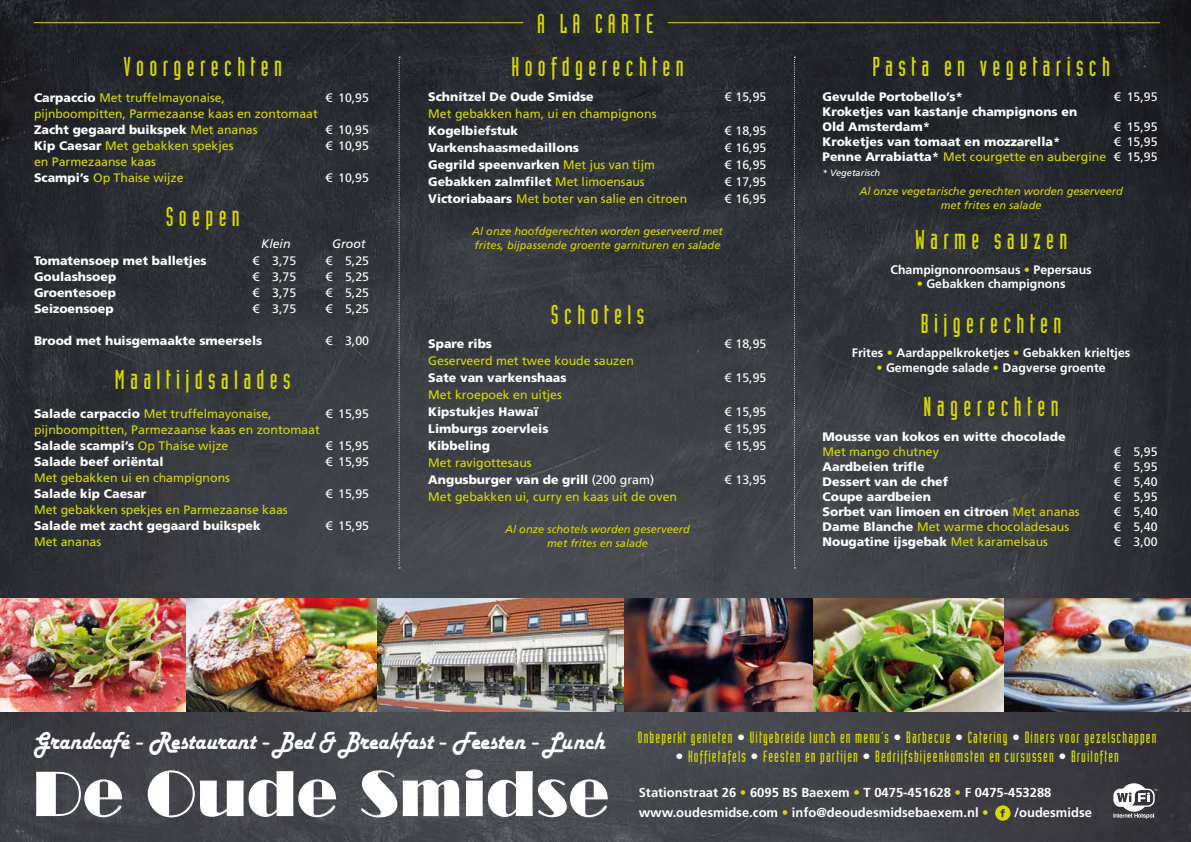
<style>
.page{position:relative;width:1191px;height:842px;background:#fff}
.page>*{position:absolute;margin:0;border:0;box-sizing:border-box;transform-origin:0 0}
.t1{font:62.8px "Broadway BT";color:#fff}
.t2{font:26.7px "Industria LT Std Solid";letter-spacing:.2em;color:#d8d900}
.t3{font:25.5px "Harlow Solid Plain";color:#fff;scale:.9 1}
.t4{font:16px "Industria LT Std Solid";letter-spacing:.07em;color:#d8d900}
.t5{font:700 13px/20px "Frutiger LT Std";color:#fff}
.t6{font:900 12.3px/15px "Frutiger LT Std";color:#fff}
.t7{font:12.3px/16px "Frutiger LT Std";color:#d8d900}
.t8{font:12.3px "Frutiger LT Std";color:#fff}
.t9{font:700 12.3px "Frutiger LT Std";color:#fff}
.t10{font:italic 12.3px "Frutiger LT Std";color:#fff}
.t11{font:italic 11px/14px "Frutiger LT Std";color:#d8d900;text-align:center}
.t12{font:italic 9.2px "Frutiger LT Std";color:#fff}
.s1{font-weight:900;color:#fff}
.s2{font-weight:400;color:#d8d900}
.s3{font-weight:400}
.s4{color:#fff}
.s5{color:#d8d900}
</style>
<div class="page">
<img style="left:0;top:0;width:1191px;height:842px">
<img style="left:0;top:598px;width:1191px;height:113px">
<svg style="left:398px;top:57px;width:2px;height:511px"></svg>
<svg style="left:794px;top:57px;width:1px;height:511px"></svg>
<svg style="left:995px;top:805px;width:15px;height:16px"></svg>
<svg style="left:1113px;top:783px;width:44px;height:36px"></svg>
<hr style="left:34px;top:22px;width:489px;height:1px;background:#d8d900">
<hr style="left:668px;top:22px;width:491px;height:1px;background:#d8d900">
<h2 class="t2" style="left:123px;top:52px;width:160px">Voorgerechten</h2>
<p class="t7" style="left:34px;top:90px;width:192px"><span class="s1">Carpaccio</span> Met truffelmayonaise,</p>
<p class="t8" style="left:325px;top:91px;width:45px">€ 10,95</p>
<p class="t7" style="left:34px;top:106px;width:285px">pijnboompitten, Parmezaanse kaas en zontomaat<br><span class="s1">Zacht gegaard buikspek</span> Met ananas</p>
<p class="t8" style="left:325px;top:123px;width:45px">€ 10,95</p>
<p class="t7" style="left:34px;top:138px;width:201px"><span class="s1">Kip Caesar</span> Met gebakken spekjes</p>
<p class="t8" style="left:325px;top:139px;width:45px">€ 10,95</p>
<p class="t7" style="left:34px;top:154px;width:151px">en Parmezaanse kaas<br><span class="s1">Scampi’s</span> Op Thaise wijze</p>
<p class="t8" style="left:325px;top:171px;width:45px">€ 10,95</p>
<h2 class="t2" style="left:166px;top:202px;width:76px">Soepen</h2>
<p class="t10" style="left:261px;top:237px;width:31px">Klein</p>
<p class="t10" style="left:332px;top:237px;width:35px">Groot</p>
<p class="t6" style="left:34px;top:253px;width:174px">Tomatensoep met balletjes</p>
<p class="t8" style="left:252px;top:254px;width:45px">€ 3,75</p>
<p class="t8" style="left:325px;top:254px;width:45px">€ 5,25</p>
<p class="t6" style="left:34px;top:269px;width:84px">Goulashsoep</p>
<p class="t8" style="left:252px;top:270px;width:45px">€ 3,75</p>
<p class="t8" style="left:325px;top:270px;width:45px">€ 5,25</p>
<p class="t6" style="left:34px;top:285px;width:84px">Groentesoep</p>
<p class="t8" style="left:252px;top:286px;width:45px">€ 3,75</p>
<p class="t8" style="left:325px;top:286px;width:45px">€ 5,25</p>
<p class="t6" style="left:34px;top:301px;width:81px">Seizoensoep</p>
<p class="t8" style="left:252px;top:302px;width:45px">€ 3,75</p>
<p class="t8" style="left:325px;top:302px;width:45px">€ 5,25</p>
<p class="t6" style="left:34px;top:333px;width:230px">Brood met huisgemaakte smeersels</p>
<p class="t8" style="left:325px;top:334px;width:45px">€ 3,00</p>
<h2 class="t2" style="left:115px;top:365px;width:177px">Maaltijdsalades</h2>
<p class="t7" style="left:34px;top:406px;width:239px"><span class="s1">Salade carpaccio</span> Met truffelmayonaise,</p>
<p class="t8" style="left:325px;top:407px;width:45px">€ 15,95</p>
<p class="t7" style="left:34px;top:422px;width:287px">pijnboompitten, Parmezaanse kaas en zontomaat<br><span class="s1">Salade scampi’s</span> Op Thaise wijze</p>
<p class="t8" style="left:325px;top:439px;width:45px">€ 15,95</p>
<p class="t6" style="left:34px;top:454px;width:131px">Salade beef oriëntal</p>
<p class="t8" style="left:325px;top:455px;width:45px">€ 15,95</p>
<p class="t7" style="left:34px;top:470px;width:197px">Met gebakken ui en champignons</p>
<p class="t6" style="left:34px;top:486px;width:114px">Salade kip Caesar</p>
<p class="t8" style="left:325px;top:487px;width:45px">€ 15,95</p>
<p class="t7" style="left:34px;top:502px;width:255px">Met gebakken spekjes en Parmezaanse kaas</p>
<p class="t6" style="left:34px;top:518px;width:228px">Salade met zacht gegaard buikspek</p>
<p class="t8" style="left:325px;top:519px;width:45px">€ 15,95</p>
<p class="t7" style="left:34px;top:534px;width:69px">Met ananas</p>
<h2 class="t2" style="left:537px;top:9px;width:118px">A LA CARTE</h2>
<h2 class="t2" style="left:511px;top:52px;width:174px">Hoofdgerechten</h2>
<p class="t6" style="left:428px;top:89px;width:167px">Schnitzel De Oude Smidse</p>
<p class="t8" style="left:724px;top:90px;width:44px">€ 15,95</p>
<p class="t7" style="left:428px;top:106px;width:230px">Met gebakken ham, ui en champignons</p>
<p class="t6" style="left:428px;top:123px;width:91px">Kogelbiefstuk</p>
<p class="t8" style="left:724px;top:124px;width:44px">€ 18,95</p>
<p class="t6" style="left:428px;top:140px;width:152px">Varkenshaasmedaillons</p>
<p class="t8" style="left:724px;top:141px;width:44px">€ 16,95</p>
<p class="t6" style="left:428px;top:157px;width:228px">Gegrild speenvarken <span class="s2">Met jus van tijm</span></p>
<p class="t8" style="left:724px;top:158px;width:44px">€ 16,95</p>
<p class="t6" style="left:428px;top:174px;width:218px">Gebakken zalmfilet <span class="s2">Met limoensaus</span></p>
<p class="t8" style="left:724px;top:175px;width:44px">€ 17,95</p>
<p class="t7" style="left:428px;top:191px;width:260px"><span class="s1">Victoriabaars</span> Met boter van salie en citroen</p>
<p class="t8" style="left:724px;top:192px;width:44px">€ 16,95</p>
<p class="t11" style="left:472px;top:225px;width:252px;text-align:left">Al onze hoofdgerechten worden geserveerd met frites, bijpassende groente garnituren en salade</p>
<h2 class="t2" style="left:551px;top:300px;width:95px">Schotels</h2>
<p class="t6" style="left:428px;top:336px;width:65px">Spare ribs</p>
<p class="t8" style="left:724px;top:336px;width:44px">€ 18,95</p>
<p class="t7" style="left:428px;top:353px;width:207px">Geserveerd met twee koude sauzen</p>
<p class="t6" style="left:428px;top:370px;width:140px">Sate van varkenshaas</p>
<p class="t8" style="left:724px;top:370px;width:44px">€ 15,95</p>
<p class="t7" style="left:428px;top:387px;width:135px">Met kroepoek en uitjes</p>
<p class="t6" style="left:428px;top:404px;width:111px">Kipstukjes Hawaï</p>
<p class="t8" style="left:724px;top:404px;width:44px">€ 15,95</p>
<p class="t6" style="left:428px;top:421px;width:122px">Limburgs zoervleis</p>
<p class="t8" style="left:724px;top:421px;width:44px">€ 15,95</p>
<p class="t6" style="left:428px;top:438px;width:63px">Kibbeling</p>
<p class="t8" style="left:724px;top:438px;width:44px">€ 15,95</p>
<p class="t6" style="left:428px;top:454px;width:227px;line-height:17px"><span class="s2">Met ravigottesaus<br></span>Angusburger van de grill <span class="s3">(200 gram)</span></p>
<p class="t8" style="left:724px;top:472px;width:44px">€ 13,95</p>
<p class="t7" style="left:428px;top:489px;width:250px">Met gebakken ui, curry en kaas uit de oven</p>
<p class="t11" style="left:505px;top:522px;width:186px">Al onze schotels worden geserveerd met frites en salade</p>
<h2 class="t2" style="left:872px;top:52px;width:239px">Pasta en vegetarisch</h2>
<p class="t6" style="left:822px;top:89px;width:142px">Gevulde Portobello’s*</p>
<p class="t8" style="left:1113px;top:90px;width:45px">€ 15,95</p>
<p class="t6" style="left:822px;top:104px;width:256px">Kroketjes van kastanje champignons en<br>Old Amsterdam*</p>
<p class="t8" style="left:1113px;top:120px;width:45px">€ 15,95</p>
<p class="t6" style="left:822px;top:134px;width:239px">Kroketjes van tomaat en mozzarella*</p>
<p class="t7" style="left:822px;top:135px;width:336px;line-height:15px;text-align:right"><span class="s4">€ 15,95<br></span><span class="s1">Penne Arrabiatta*</span> Met courgette en aubergine <span class="s4">€ 15,95</span></p>
<p class="t12" style="left:822px;top:168px;width:59px">* Vegetarisch</p>
<p class="t11" style="left:859px;top:185px;width:265px">Al onze vegetarische gerechten worden geserveerd met frites en salade</p>
<h2 class="t2" style="left:915px;top:225px;width:154px">Warme sauzen</h2>
<p class="t9" style="left:890px;top:262px;width:203px">Champignonroomsaus <span class="s5">•</span> Pepersaus</p>
<p class="t9" style="left:916px;top:277px;width:150px"><span class="s5">•</span> Gebakken champignons</p>
<h2 class="t2" style="left:921px;top:308px;width:142px">Bijgerechten</h2>
<p class="t9" style="left:852px;top:346px;width:280px">Frites <span class="s5">•</span> Aardappelkroketjes <span class="s5">•</span> Gebakken krieltjes</p>
<p class="t9" style="left:876px;top:361px;width:231px"><span class="s5">•</span> Gemengde salade <span class="s5">•</span> Dagverse groente</p>
<h2 class="t2" style="left:923px;top:392px;width:136px">Nagerechten</h2>
<p class="t6" style="left:822px;top:429px;width:244px">Mousse van kokos en witte chocolade</p>
<p class="t7" style="left:822px;top:444px;width:118px">Met mango chutney</p>
<p class="t8" style="left:1113px;top:445px;width:45px">€ 5,95</p>
<p class="t6" style="left:822px;top:459px;width:104px">Aardbeien trifle</p>
<p class="t8" style="left:1113px;top:460px;width:45px">€ 5,95</p>
<p class="t6" style="left:822px;top:474px;width:127px">Dessert van de chef</p>
<p class="t8" style="left:1113px;top:475px;width:45px">€ 5,40</p>
<p class="t6" style="left:822px;top:489px;width:110px">Coupe aardbeien</p>
<p class="t8" style="left:1113px;top:490px;width:45px">€ 5,95</p>
<p class="t6" style="left:822px;top:504px;width:259px">Sorbet van limoen en citroen <span class="s2">Met ananas</span></p>
<p class="t8" style="left:1113px;top:505px;width:45px">€ 5,40</p>
<p class="t7" style="left:822px;top:519px;width:248px"><span class="s1">Dame Blanche</span> Met warme chocoladesaus</p>
<p class="t8" style="left:1113px;top:520px;width:45px">€ 5,40</p>
<p class="t6" style="left:822px;top:534px;width:227px">Nougatine ijsgebak <span class="s2">Met karamelsaus</span></p>
<p class="t8" style="left:1113px;top:535px;width:45px">€ 3,00</p>
<h3 class="t3" style="left:34px;top:729px;width:636px">Grandcafé - Restaurant - Bed &amp; Breakfast - Feesten - Lunch</h3>
<h1 class="t1" style="left:32px;top:755px;width:578px">De Oude Smidse</h1>
<h3 class="t4" style="left:638px;top:728px;width:520px">Onbeperkt genieten <span class="s4">•</span> Uitgebreide lunch en menu’s <span class="s4">•</span> Barbecue <span class="s4">•</span> Catering <span class="s4">•</span> Diners voor gezelschappen</h3>
<h3 class="t4" style="left:675px;top:748px;width:445px"><span class="s4">•</span> Koffietafels <span class="s4">•</span> Feesten en partijen <span class="s4">•</span> Bedrijfsbijeenkomsten en cursussen <span class="s4">•</span> Bruiloften</h3>
<p class="t5" style="left:639px;top:783px;width:414px">Stationstraat 26 <span class="s5">•</span> 6095 BS Baexem <span class="s5">•</span> T 0475-451628 <span class="s5">•</span> F 0475-453288 www.oudesmidse.com <span class="s5">•</span> info@deoudesmidsebaexem.nl <span class="s5">•</span></p>
<p class="t5" style="left:1014px;top:803px;width:80px">/oudesmidse</p>
</div>
